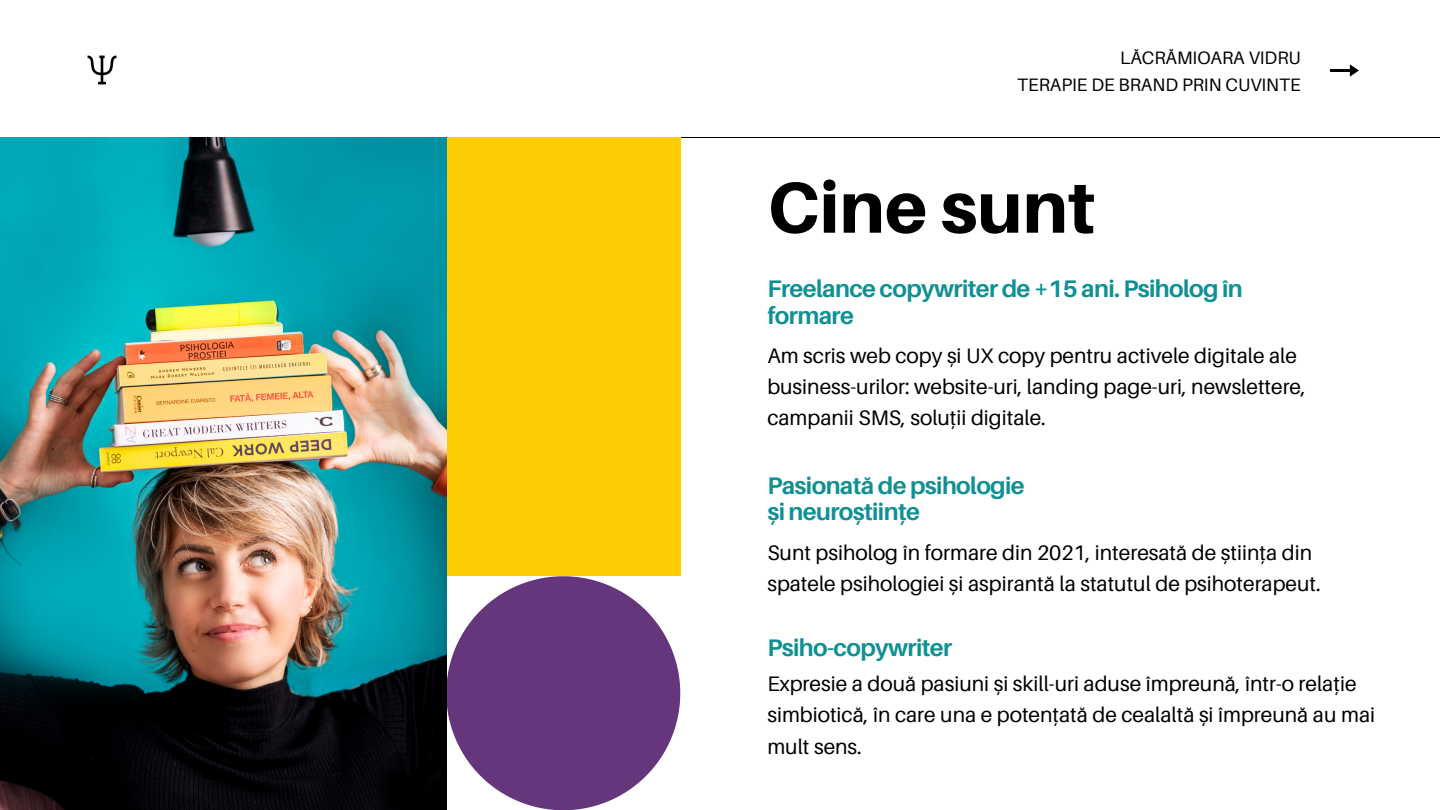
<style>
.page{position:relative;width:1440px;height:810px;background:#fff}
.page>*{position:absolute;margin:0;border:0;box-sizing:border-box;transform-origin:0 0}
.t1{font:800 72px "Aileron";color:#000}
.t2{font:700 24px/26.2px "Aileron";letter-spacing:-.025em;color:#109094}
.t3{font:21px/31.1px "Aileron";color:#000}
.t4{font:18px "Aileron";color:#000}
</style>
<div class="page">
<hr style="left:0;top:137px;width:1440px;height:1px;background:#000">
<svg style="left:447px;top:576px;width:233px;height:234px;fill:#66367d"></svg>
<svg style="left:1331px;top:64px;width:28px;height:13px"></svg>
<div style="left:446px;top:138px;width:234px;height:438px;background:#fecc02"></div>
<img style="left:0;top:138px;width:447px;height:672px">
<img style="left:87px;top:55px;width:30px;height:30px">
<p class="t4" style="left:1120px;top:46px;width:182px">LĂCRĂMIOARA VIDRU</p>
<p class="t4" style="left:1017px;top:73px;width:285px">TERAPIE DE BRAND PRIN CUVINTE</p>
<p class="t1" style="left:767px;top:163px;width:329px">Cine sunt</p>
<p class="t2" style="left:767px;top:275px;width:477px">Freelance copywriter de +15 ani. Psiholog în formare</p>
<p class="t3" style="left:767px;top:340px;width:540px">Am scris web copy și UX copy pentru activele digitale ale business-urilor: website-uri, landing page-uri, newslettere, campanii SMS, soluții digitale.</p>
<p class="t2" style="left:767px;top:472px;width:259px">Pasionată de psihologie</p>
<p class="t2" style="left:767px;top:498px;width:154px">și neuroștiințe</p>
<p class="t3" style="left:767px;top:536px;width:555px">Sunt psiholog în formare din 2021, interesată de știința din spatele psihologiei și aspirantă la statutul de psihoterapeut.</p>
<p class="t2" style="left:767px;top:634px;width:186px">Psiho-copywriter</p>
<p class="t3" style="left:767px;top:668px;width:609px">Expresie a două pasiuni și skill-uri aduse împreună, într-o relație simbiotică, în care una e potențată de cealaltă și împreună au mai mult sens.</p>
</div>
